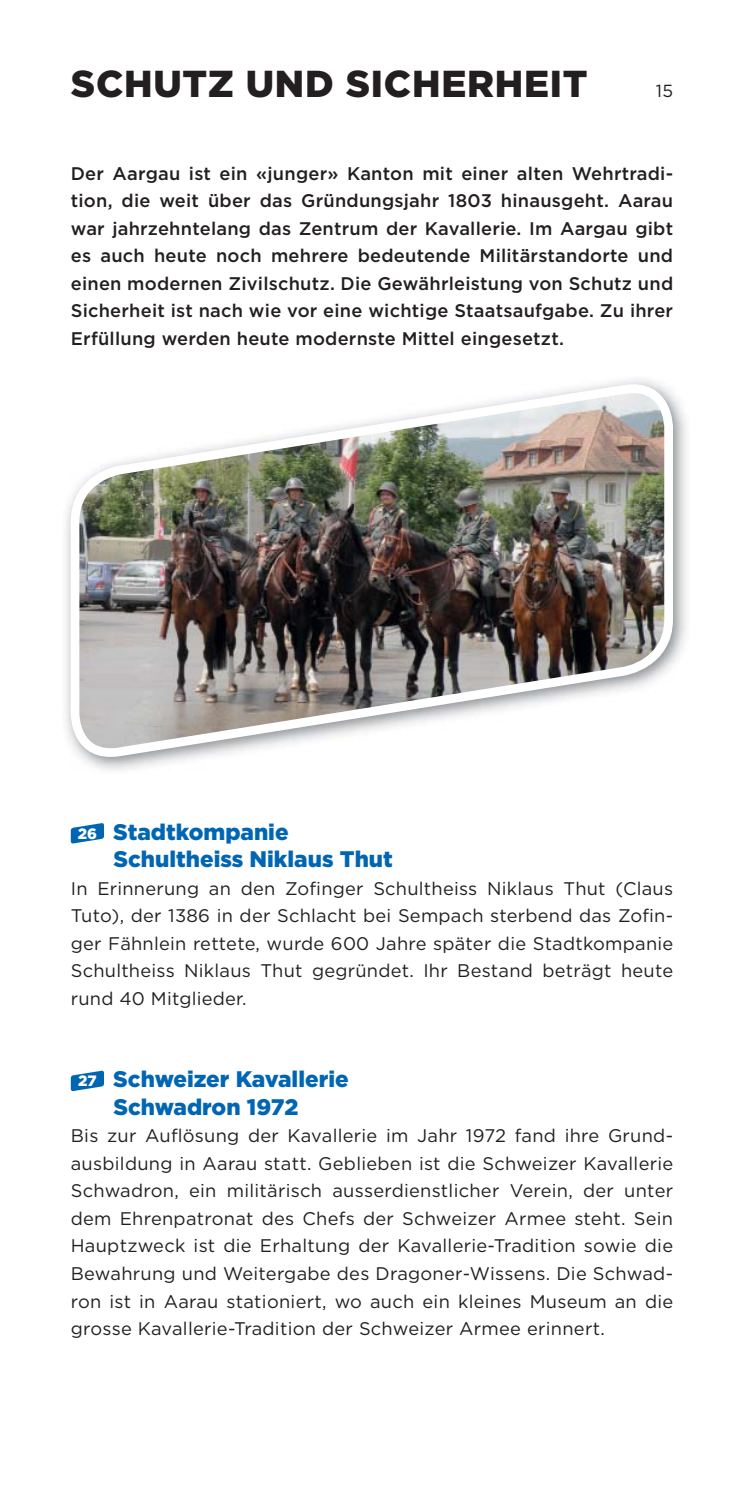
<style>
.page{position:relative;width:744px;height:1489px;background:#fff}
.page>*{position:absolute;margin:0;border:0;box-sizing:border-box;transform-origin:0 0}
.t1{font:900 37.5px "Gotham";letter-spacing:.02em;color:#231f20}
.t2{font:900 22.5px/27.5px "Gotham";color:#0066b3}
.t3{font:18.25px/27.5px "Gotham";letter-spacing:.015em;color:#231f20;text-align:justify}
.t4{font:500 18.25px/27.5px "Gotham";letter-spacing:.01em;color:#231f20;text-align:justify}
.t5{font:17.5px "Gotham";color:#231f20}
.s1{font-size:15px;color:#fff}
</style>
<div class="page">
<img style="left:66px;top:382px;width:611px;height:377px">
<svg style="left:71px;top:823px;width:33px;height:21px"></svg>
<svg style="left:71px;top:1070px;width:33px;height:21px"></svg>
<h1 class="t1" style="left:71px;top:70px;width:518px">SCHUTZ UND SICHERHEIT</h1>
<p class="t5" style="left:656px;top:84px;width:19px">15</p>
<p class="t4" style="left:71px;top:161px;width:604px">Der Aargau ist ein «junger» Kanton mit einer alten Wehrtradi&shy;tion, die weit über das Gründungsjahr 1803 hinausgeht. Aarau war jahrzehntelang das Zentrum der Kavallerie. Im Aargau gibt es auch heute noch mehrere bedeutende Militärstandorte und einen modernen Zivilschutz. Die Gewährleistung von Schutz und Sicherheit ist nach wie vor eine wichtige Staatsaufgabe. Zu ihrer Erfüllung werden heute modernste Mittel eingesetzt.</p>
<p class="t2" style="left:113px;top:820px;width:281px;text-indent:-36px"><span class="s1">26</span> Stadtkompanie<br>Schultheiss Niklaus Thut</p>
<p class="t3" style="left:71px;top:876px;width:604px">In Erinnerung an den Zofinger Schultheiss Niklaus Thut (Claus Tuto), der 1386 in der Schlacht bei Sempach sterbend das Zofin&shy;ger Fähnlein rettete, wurde 600 Jahre später die Stadtkompanie Schultheiss Niklaus Thut gegründet. Ihr Bestand beträgt heute rund 40 Mitglieder.</p>
<p class="t2" style="left:113px;top:1067px;width:237px;text-indent:-35px"><span class="s1">27</span> Schweizer Kavallerie<br>Schwadron 1972</p>
<p class="t3" style="left:71px;top:1123px;width:604px">Bis zur Auflösung der Kavallerie im Jahr 1972 fand ihre Grund&shy;ausbildung in Aarau statt. Geblieben ist die Schweizer Kavallerie Schwadron, ein militärisch ausserdienstlicher Verein, der unter dem Ehrenpatronat des Chefs der Schweizer Armee steht. Sein Hauptzweck ist die Erhaltung der Kavallerie-Tradition sowie die Bewahrung und Weitergabe des Dragoner-Wissens. Die Schwad&shy;ron ist in Aarau stationiert, wo auch ein kleines Museum an die grosse Kavallerie-Tradition der Schweizer Armee erinnert.</p>
</div>
